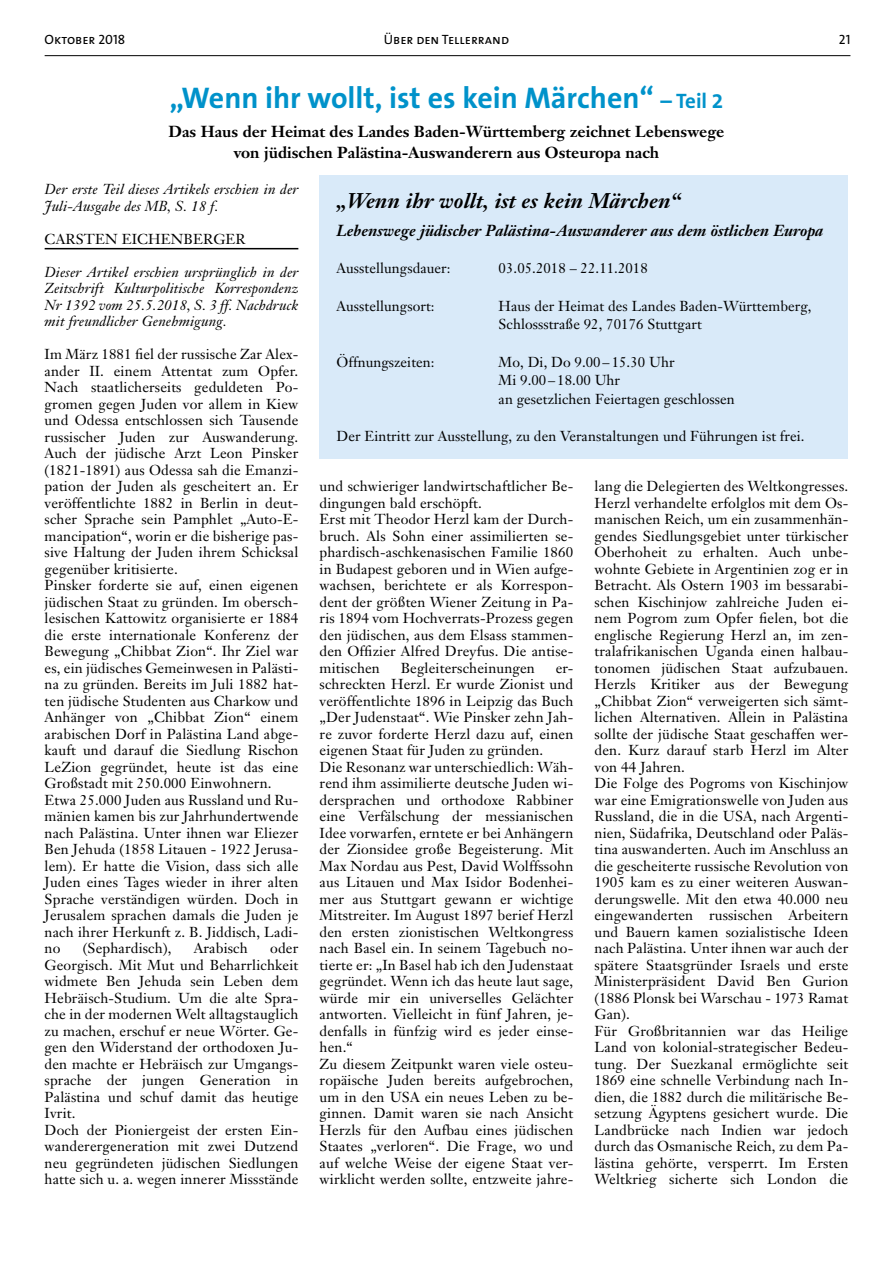
<style>
.page{position:relative;width:893px;height:1263px;background:#fff}
.page>*{position:absolute;margin:0;border:0;box-sizing:border-box;transform-origin:0 0}
.t1{font:700 30px "The Sans B7";color:#0092ca}
.t2{font:italic 700 21px "Janson Text";color:#000}
.t3{font:700 15.75px/21px "Janson Text";color:#000;text-align:center}
.t4{font:italic 700 15.75px "Janson Text";color:#000}
.t5{font:14.25px/16.5px "Janson Text";letter-spacing:.01em;color:#000}
.t6{font:italic 14.25px/16.5px "Janson Text";letter-spacing:.01em;color:#000}
.t7{font:13.5px "The Sans Caps";color:#000}
.s1{font-size:21px}
</style>
<div class="page">
<hr style="left:45px;top:55px;width:805px;height:1px;background:#000">
<hr style="left:45px;top:248px;width:253px;height:1px;background:#000">
<div style="left:320px;top:175px;width:528px;height:283px;background:#d9eaf9"></div>
<p class="t7" style="left:384px;top:28px;width:127px">Über den Tellerrand</p>
<p class="t7" style="left:45px;top:28px;width:82px">Oktober 2018</p>
<p class="t7" style="left:839px;top:28px;width:13px">21</p>
<h1 class="t1" style="left:170px;top:82px;width:555px">„Wenn ihr wollt, ist es kein Märchen“ <span class="s1">– Teil 2</span></h1>
<p class="t3" style="left:169px;top:121px;width:557px">Das Haus der Heimat des Landes Baden-Württemberg zeichnet Lebenswege von jüdischen Palästina-Auswanderern aus Osteuropa nach</p>
<p class="t6" style="left:45px;top:181px;width:255px">Der erste Teil dieses Artikels erschien in der<br>Juli-Ausgabe des MB, S. 18 f.</p>
<p class="t5" style="left:45px;top:230px;width:23px">Carsten</p>
<p class="t5" style="left:122px;top:230px;width:22px">Eichenberger</p>
<p class="t6" style="left:45px;top:264px;width:255px;text-align:justify">Dieser Artikel erschien ursprünglich in der Zeitschrift Kulturpolitische Korrespondenz Nr 1392 vom 25.5.2018, S. 3 ff. Nachdruck mit freundlicher Genehmigung.</p>
<p class="t5" style="left:45px;top:346px;width:255px">Im März 1881 fiel der russische Zar Alex&shy;ander II. einem Attentat zum Opfer.<br>Nach staatlicherseits geduldeten Po&shy;gromen gegen Juden vor allem in Kiew und Odessa entschlossen sich Tausende russischer Juden zur Auswanderung.<br>Auch der jüdische Arzt Leon Pinsker (1821-1891) aus Odessa sah die Emanzi&shy;pation der Juden als gescheitert an. Er veröffentlichte 1882 in Berlin in deut&shy;scher Sprache sein Pamphlet „Auto-E&shy;mancipation“, worin er die bisherige pas&shy;sive Haltung der Juden ihrem Schicksal gegenüber kritisierte.<br>Pinsker forderte sie auf, einen eigenen jüdischen Staat zu gründen. Im obersch&shy;lesischen Kattowitz organisierte er 1884 die erste internationale Konferenz der Bewegung „Chibbat Zion“. Ihr Ziel war es, ein jüdisches Gemeinwesen in Palästi&shy;na zu gründen. Bereits im Juli 1882 hat&shy;ten jüdische Studenten aus Charkow und Anhänger von „Chibbat Zion“ einem arabischen Dorf in Palästina Land abge&shy;kauft und darauf die Siedlung Rischon LeZion gegründet, heute ist das eine Großstadt mit 250.000 Einwohnern.<br>Etwa 25.000 Juden aus Russland und Ru&shy;mänien kamen bis zur Jahrhundertwende nach Palästina. Unter ihnen war Eliezer Ben Jehuda (1858 Litauen - 1922 Jerusa&shy;lem). Er hatte die Vision, dass sich alle Juden eines Tages wieder in ihrer alten Sprache verständigen würden. Doch in Jerusalem sprachen damals die Juden je nach ihrer Herkunft z. B. Jiddisch, Ladi&shy;no</p>
<p class="t5" style="left:45px;top:940px;width:255px;text-indent:226px">oder Georgisch. Mit Mut und Beharrlichkeit widmete Ben Jehuda sein Leben dem Hebräisch-Studium. Um die alte Spra&shy;che in der modernen Welt alltagstauglich zu machen, erschuf er neue Wörter. Ge&shy;gen den Widerstand der orthodoxen Ju&shy;den machte er Hebräisch zur Umgangs&shy;sprache der jungen Generation in Palästina und schuf damit das heutige Ivrit.<br>Doch der Pioniergeist der ersten Ein&shy;wanderergeneration mit zwei Dutzend neu gegründeten jüdischen Siedlungen hatte sich u. a. wegen innerer Missstände</p>
<p class="t5" style="left:83px;top:940px;width:90px">(Sephardisch),</p>
<p class="t5" style="left:194px;top:940px;width:56px">Arabisch</p>
<h2 class="t2" style="left:337px;top:187px;width:346px">„Wenn ihr wollt, ist es kein Märchen“</h2>
<p class="t4" style="left:337px;top:220px;width:488px">Lebenswege jüdischer Palästina-Auswanderer aus dem östlichen Europa</p>
<p class="t5" style="left:337px;top:260px;width:115px">Ausstellungsdauer:</p>
<p class="t5" style="left:499px;top:260px;width:151px">03.05.2018 – 22.11.2018</p>
<p class="t5" style="left:337px;top:297px;width:99px">Ausstellungsort:</p>
<p class="t5" style="left:499px;top:296px;width:314px;line-height:18.6px">Haus der Heimat des Landes Baden-Württemberg,<br>Schlossstraße 92, 70176 Stuttgart</p>
<p class="t5" style="left:337px;top:353px;width:99px">Öffnungszeiten:</p>
<p class="t5" style="left:499px;top:352px;width:238px;line-height:18.6px">Mo, Di, Do 9.00 – 15.30 Uhr<br>Mi 9.00 – 18.00 Uhr<br>an gesetzlichen Feiertagen geschlossen</p>
<p class="t5" style="left:337px;top:428px;width:469px">Der Eintritt zur Ausstellung, zu den Veranstaltungen und Führungen ist frei.</p>
<p class="t5" style="left:320px;top:478px;width:255px">und schwieriger landwirtschaftlicher Be&shy;dingungen bald erschöpft.<br>Erst mit Theodor Herzl kam der Durch&shy;bruch. Als Sohn einer assimilierten se&shy;phardisch-aschkenasischen Familie 1860 in Budapest geboren und in Wien aufge&shy;wachsen, berichtete er als Korrespon&shy;dent der größten Wiener Zeitung in Pa&shy;ris 1894 vom Hochverrats-Prozess gegen den jüdischen, aus dem Elsass stammen&shy;den Offizier Alfred Dreyfus. Die antise&shy;mitischen</p>
<p class="t5" style="left:401px;top:659px;width:136px">Begleiterscheinungen</p>
<p class="t5" style="left:320px;top:659px;width:255px;text-indent:236px">er&shy;schreckten Herzl. Er wurde Zionist und veröffentlichte 1896 in Leipzig das Buch „Der Judenstaat“. Wie Pinsker zehn Jah&shy;re zuvor forderte Herzl dazu auf, einen eigenen Staat für Juden zu gründen.<br>Die Resonanz war unterschiedlich: Wäh&shy;rend ihm assimilierte deutsche Juden wi&shy;dersprachen und orthodoxe Rabbiner eine Verfälschung der messianischen Idee vorwarfen, erntete er bei Anhängern der Zionsidee große Begeisterung. Mit Max Nordau aus Pest, David Wolffssohn aus Litauen und Max Isidor Bodenhei&shy;mer aus Stuttgart gewann er wichtige Mitstreiter. Im August 1897 berief Herzl den ersten zionistischen Weltkongress nach Basel ein. In seinem Tagebuch no&shy;tierte er: „In Basel hab ich den Judenstaat gegründet. Wenn ich das heute laut sage, würde mir ein universelles Gelächter antworten. Vielleicht in fünf Jahren, je&shy;denfalls in fünfzig wird es jeder einse&shy;hen.“<br>Zu diesem Zeitpunkt waren viele osteu&shy;ropäische Juden bereits aufgebrochen, um in den USA ein neues Leben zu be&shy;ginnen. Damit waren sie nach Ansicht Herzls für den Aufbau eines jüdischen Staates „verloren“. Die Frage, wo und auf welche Weise der eigene Staat ver&shy;wirklicht werden sollte, entzweite jahre-</p>
<p class="t5" style="left:595px;top:478px;width:255px">lang die Delegierten des Weltkongresses.<br>Herzl verhandelte erfolglos mit dem Os&shy;manischen Reich, um ein zusammenhän&shy;gendes Siedlungsgebiet unter türkischer Oberhoheit zu erhalten. Auch unbe&shy;wohnte Gebiete in Argentinien zog er in Betracht. Als Ostern 1903 im bessarabi&shy;schen Kischinjow zahlreiche Juden ei&shy;nem Pogrom zum Opfer fielen, bot die englische Regierung Herzl an, im zen&shy;tralafrikanischen Uganda einen halbau&shy;tonomen jüdischen Staat aufzubauen.<br>Herzls Kritiker aus der Bewegung „Chibbat Zion“ verweigerten sich sämt&shy;lichen Alternativen. Allein in Palästina sollte der jüdische Staat geschaffen wer&shy;den. Kurz darauf starb Herzl im Alter von 44 Jahren.<br>Die Folge des Pogroms von Kischinjow war eine Emigrationswelle von Juden aus Russland, die in die USA, nach Argenti&shy;nien, Südafrika, Deutschland oder Paläs&shy;tina auswanderten. Auch im Anschluss an die gescheiterte russische Revolution von 1905 kam es zu einer weiteren Auswan&shy;derungswelle. Mit den etwa 40.000 neu eingewanderten russischen Arbeitern und Bauern kamen sozialistische Ideen nach Palästina. Unter ihnen war auch der spätere Staatsgründer Israels und erste Ministerpräsident David Ben Gurion (1886 Plonsk bei Warschau - 1973 Ramat Gan).<br>Für Großbritannien war das Heilige Land von kolonial-strategischer Bedeu&shy;tung. Der Suezkanal ermöglichte seit 1869 eine schnelle Verbindung nach In&shy;dien, die 1882 durch die militärische Be&shy;setzung Ägyptens gesichert wurde. Die Landbrücke nach Indien war jedoch durch das Osmanische Reich, zu dem Pa&shy;lästina gehörte, versperrt. Im Ersten Weltkrieg sicherte sich London die</p>
</div>
